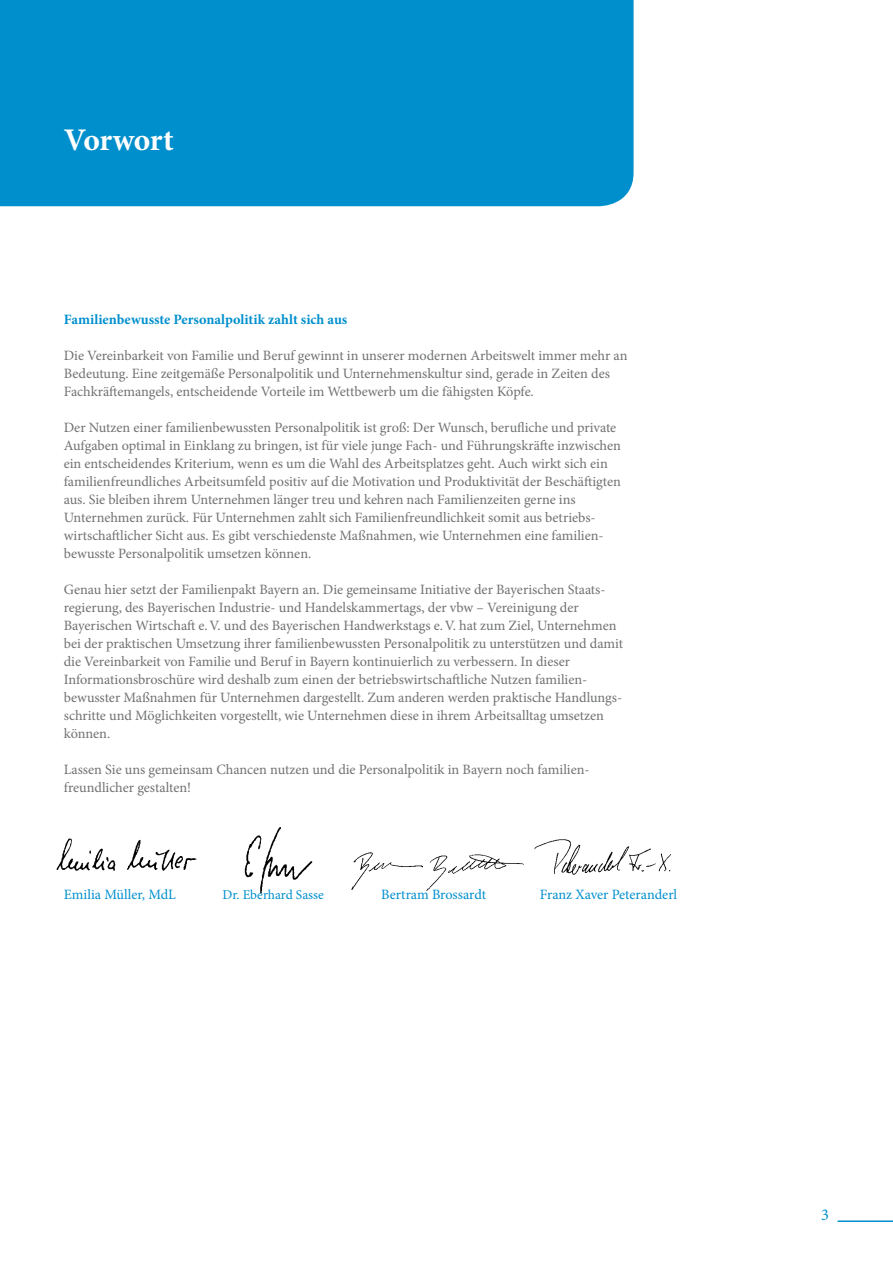
<style>
.page{position:relative;width:893px;height:1263px;background:#fff}
.page>*{position:absolute;margin:0;border:0;box-sizing:border-box;transform-origin:0 0}
.t1{font:700 31.5px "Minion Pro";letter-spacing:-.015em;color:#fff}
.t2{font:16.5px "Minion Pro";color:#008fcd}
.t3{font:14.25px/18px "Minion Pro";color:#707172}
.t4{font:14.25px "Minion Pro";color:#008fcd}
.t5{font:700 14.25px "Minion Pro";color:#008fcd}
.t6{font:13.5px "Minion Pro";letter-spacing:-.005em;color:#008fcd}
</style>
<div class="page">
<hr style="left:838px;top:1220px;width:55px;height:2px;background:#008fcd">
<div style="left:0;top:0;width:634px;height:206px;background:#008fcd"></div>
<img style="left:351px;top:852px;width:173px;height:39px">
<img style="left:244px;top:827px;width:69px;height:67px">
<img style="left:56px;top:838px;width:141px;height:33px">
<img style="left:534px;top:839px;width:137px;height:36px">
<h1 class="t1" style="left:64px;top:118px;width:111px">Vorwort</h1>
<p class="t5" style="left:64px;top:310px;width:285px">Familienbewusste Personalpolitik zahlt sich aus</p>
<p class="t3" style="left:64px;top:347px;width:565px">Die Vereinbarkeit von Familie und Beruf gewinnt in unserer modernen Arbeitswelt immer mehr an<br>Bedeutung. Eine zeitgemäße Personalpolitik und Unternehmenskultur sind, gerade in Zeiten des<br>Fachkräftemangels, entscheidende Vorteile im Wettbewerb um die fähigsten Köpfe.</p>
<p class="t3" style="left:64px;top:419px;width:559px">Der Nutzen einer familienbewussten Personalpolitik ist groß: Der Wunsch, berufliche und private Aufgaben optimal in Einklang zu bringen, ist für viele junge Fach- und Führungskräfte inzwischen ein entscheidendes Kriterium, wenn es um die Wahl des Arbeitsplatzes geht. Auch wirkt sich ein familienfreundliches Arbeitsumfeld positiv auf die Motivation und Produktivität der Beschäftigten aus. Sie bleiben ihrem Unternehmen länger treu und kehren nach Familienzeiten gerne ins Unternehmen zurück. Für Unternehmen zahlt sich Familienfreundlichkeit somit aus betriebs&shy;wirtschaftlicher Sicht aus. Es gibt verschiedenste Maßnahmen, wie Unternehmen eine familien&shy;bewusste Personalpolitik umsetzen können.</p>
<p class="t3" style="left:64px;top:581px;width:561px">Genau hier setzt der Familienpakt Bayern an. Die gemeinsame Initiative der Bayerischen Staats&shy;regierung, des Bayerischen Industrie- und Handelskammertags, der vbw – Vereinigung der Bayerischen Wirtschaft e.V. und des Bayerischen Handwerkstags e.V. hat zum Ziel, Unternehmen bei der praktischen Umsetzung ihrer familienbewussten Personalpolitik zu unterstützen und damit die Vereinbarkeit von Familie und Beruf in Bayern kontinuierlich zu verbessern. In dieser Informationsbroschüre wird deshalb zum einen der betriebswirtschaftliche Nutzen familien&shy;bewusster Maßnahmen für Unternehmen dargestellt. Zum anderen werden praktische Handlungs&shy;schritte und Möglichkeiten vorgestellt, wie Unternehmen diese in ihrem Arbeitsalltag umsetzen können.</p>
<p class="t3" style="left:64px;top:761px;width:527px">Lassen Sie uns gemeinsam Chancen nutzen und die Personalpolitik in Bayern noch familien&shy;freundlicher gestalten!</p>
<p class="t4" style="left:64px;top:885px;width:114px">Emilia Müller, MdL</p>
<p class="t6" style="left:222px;top:886px;width:103px">Dr. Eberhard Sasse</p>
<p class="t4" style="left:381px;top:885px;width:106px">Bertram Brossardt</p>
<p class="t4" style="left:540px;top:885px;width:139px">Franz Xaver Peteranderl</p>
<p class="t2" style="left:821px;top:1204px;width:9px">3</p>
</div>
